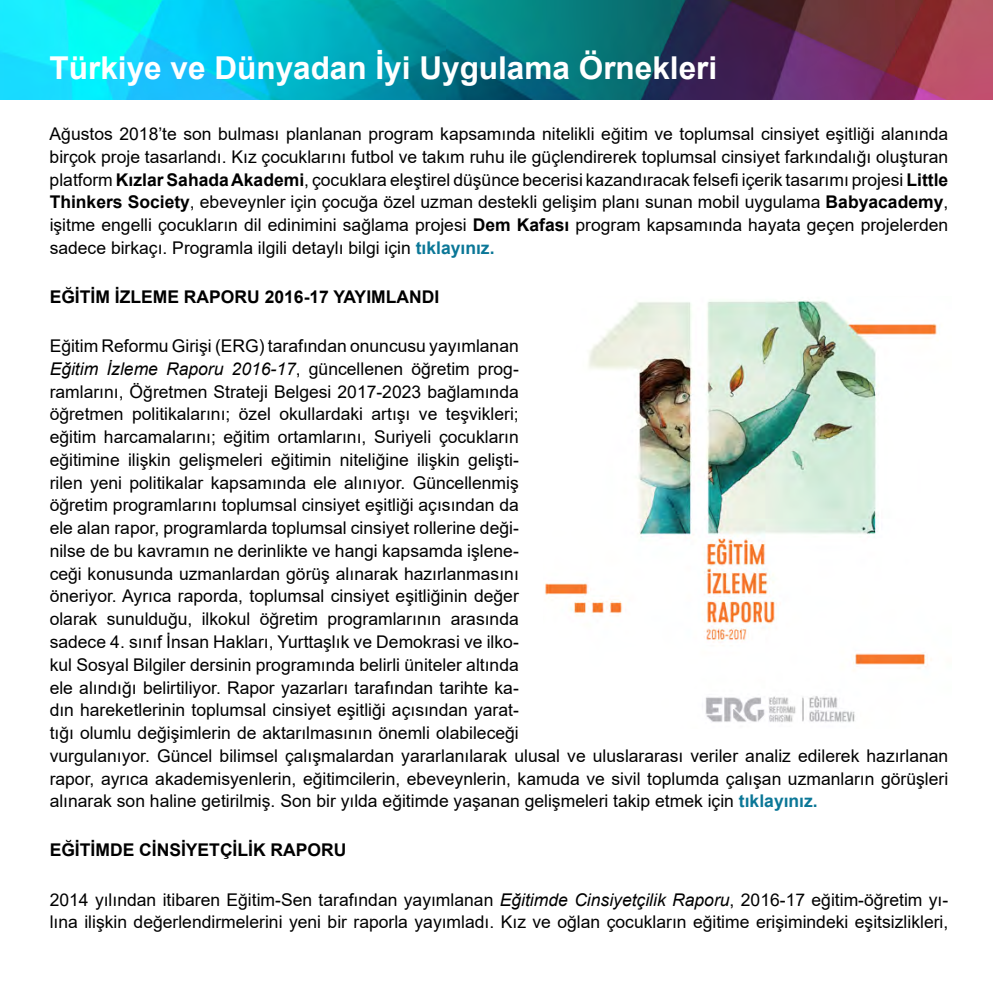
<style>
.page{position:relative;width:993px;height:993px;background:#fff}
.page>*{position:absolute;margin:0;border:0;box-sizing:border-box;transform-origin:0 0}
.t1{font:700 31.5px "Arial";color:#fff}
.t2{font:17.5px/22.8px "Arial";color:#000}
.t3{font:700 17.5px "Arial";color:#000}
.s1{font-weight:700}
.s2{font-weight:700;color:#0b7797}
.s3{font-style:italic}
</style>
<div class="page">
<img style="left:0;top:0;width:992px;height:99px">
<img style="left:545px;top:300px;width:392px;height:422px">
<h1 class="t1" style="left:50px;top:45px;width:669px">Türkiye ve Dünyadan İyi Uygulama Örnekleri</h1>
<p class="t2" style="left:50px;top:122px;width:899px;text-align:justify">Ağustos 2018’te son bulması planlanan program kapsamında nitelikli eğitim ve toplumsal cinsiyet eşitliği alanında birçok proje tasarlandı. Kız çocuklarını futbol ve takım ruhu ile güçlendirerek toplumsal cinsiyet farkındalığı oluşturan platform <span class="s1">Kızlar Sahada Akademi</span>, çocuklara eleştirel düşünce becerisi kazandıracak felsefi içerik tasarımı projesi <span class="s1">Little Thinkers Society</span>, ebeveynler için çocuğa özel uzman destekli gelişim planı sunan mobil uygulama <span class="s1">Babyacademy</span>, işitme engelli çocukların dil edinimini sağlama projesi <span class="s1">Dem Kafası</span> program kapsamında hayata geçen projelerden sadece birkaçı. Programla ilgili detaylı bilgi için <span class="s2">tıklayınız.</span></p>
<p class="t3" style="left:50px;top:284px;width:391px">EĞİTİM İZLEME RAPORU 2016-17 YAYIMLANDI</p>
<p class="t2" style="left:50px;top:334px;width:899px">Eğitim Reformu Girişi (ERG) tarafından onuncusu yayımlanan<br><span class="s3">Eğitim İzleme Raporu 2016-17</span>, güncellenen öğretim prog-<br>ramlarını, Öğretmen Strateji Belgesi 2017-2023 bağlamında<br>öğretmen politikalarını; özel okullardaki artışı ve teşvikleri;<br>eğitim harcamalarını; eğitim ortamlarını, Suriyeli çocukların<br>eğitimine ilişkin gelişmeleri eğitimin niteliğine ilişkin gelişti-<br>rilen yeni politikalar kapsamında ele alınıyor. Güncellenmiş<br>öğretim programlarını toplumsal cinsiyet eşitliği açısından da<br>ele alan rapor, programlarda toplumsal cinsiyet rollerine deği-<br>nilse de bu kavramın ne derinlikte ve hangi kapsamda işlene-<br>ceği konusunda uzmanlardan görüş alınarak hazırlanmasını<br>öneriyor. Ayrıca raporda, toplumsal cinsiyet eşitliğinin değer<br>olarak sunulduğu, ilkokul öğretim programlarının arasında<br>sadece 4. sınıf İnsan Hakları, Yurttaşlık ve Demokrasi ve ilko-<br>kul Sosyal Bilgiler dersinin programında belirli üniteler altında<br>ele alındığı belirtiliyor. Rapor yazarları tarafından tarihte ka-<br>dın hareketlerinin toplumsal cinsiyet eşitliği açısından yarat-<br>tığı olumlu değişimlerin de aktarılmasının önemli olabileceği<br>vurgulanıyor. Güncel bilimsel çalışmalardan yararlanılarak ulusal ve uluslararası veriler analiz edilerek hazırlanan rapor, ayrıca akademisyenlerin, eğitimcilerin, ebeveynlerin, kamuda ve sivil toplumda çalışan uzmanların görüşleri alınarak son haline getirilmiş. Son bir yılda eğitimde yaşanan gelişmeleri takip etmek için <span class="s2">tıklayınız.</span></p>
<p class="t3" style="left:50px;top:837px;width:298px">EĞİTİMDE CİNSİYETÇİLİK RAPORU</p>
<p class="t2" style="left:50px;top:887px;width:899px">2014 yılından itibaren Eğitim-Sen tarafından yayımlanan <span class="s3">Eğitimde Cinsiyetçilik Raporu</span>, 2016-17 eğitim-öğretim yı&shy;lına ilişkin değerlendirmelerini yeni bir raporla yayımladı. Kız ve oğlan çocukların eğitime erişimindeki eşitsizlikleri,</p>
</div>
